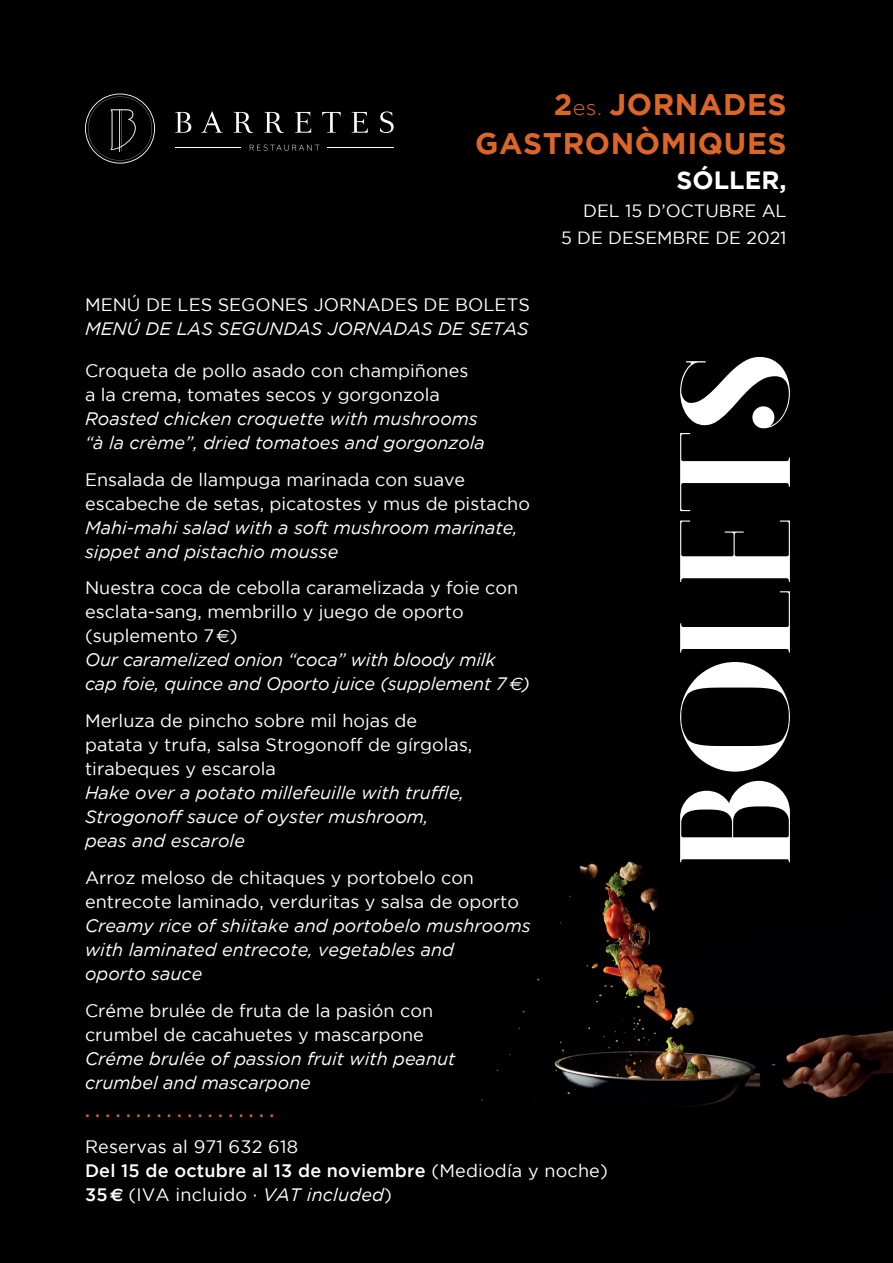
<style>
.page{position:relative;width:893px;height:1263px;background:#000001}
.page>*{position:absolute;margin:0;border:0;box-sizing:border-box;transform-origin:0 0}
.t1{font:700 29.85px/38.7px "Gotham";letter-spacing:.02em;color:#dc6627;text-align:right}
.t2{font:700 24.9px "Gotham";color:#fff}
.t3{font:18px/24px "Gotham";color:#fff}
.t4{font:italic 18px/24px "Gotham";color:#fff}
.t5{font:500 18px "Gotham";letter-spacing:.01em;color:#fff}
.t6{font:500 18px "Gotham";color:#dc6627}
.t7{font:17.7px/27.3px "Gotham";color:#fff;text-align:right}
.s1{font-weight:300;font-size:21.6px}
.s2{font-family:"Euro Sans"}
.s3{font-weight:400}
.s4{font-weight:500}
.s5{font-family:"Euro Sans";font-weight:700}
.s6{font-style:italic}
</style>
<div class="page">
<img style="left:481px;top:861px;width:412px;height:246px">
<svg style="left:680px;top:357px;width:110px;height:505px"></svg>
<svg style="left:250px;top:145px;width:70px;height:6px"></svg>
<svg style="left:175px;top:112px;width:16px;height:21px"></svg>
<svg style="left:201px;top:111px;width:22px;height:22px"></svg>
<svg style="left:234px;top:112px;width:19px;height:21px"></svg>
<svg style="left:264px;top:112px;width:20px;height:21px"></svg>
<svg style="left:295px;top:112px;width:16px;height:21px"></svg>
<svg style="left:322px;top:112px;width:19px;height:21px"></svg>
<svg style="left:352px;top:112px;width:16px;height:21px"></svg>
<svg style="left:380px;top:111px;width:14px;height:22px"></svg>
<hr style="left:327px;top:148px;width:67px;height:1px;background:#fff">
<hr style="left:175px;top:148px;width:66px;height:1px;background:#fff">
<svg style="left:85px;top:94px;width:70px;height:70px"></svg>
<h1 class="t1" style="left:475px;top:85px;width:313px">2<span class="s1">es.</span> JORNADES<br>GASTRONÒMIQUES</h1>
<h2 class="t2" style="left:677px;top:166px;width:111px">SÓLLER,</h2>
<p class="t7" style="left:561px;top:197px;width:227px">DEL 15 D’OCTUBRE AL<br>5 DE DESEMBRE DE 2021</p>
<p class="t3" style="left:85px;top:292px;width:446px">MENÚ DE LES SEGONES JORNADES DE BOLETS</p>
<p class="t4" style="left:85px;top:316px;width:445px">MENÚ DE LAS SEGUNDAS JORNADAS DE SETAS</p>
<p class="t3" style="left:85px;top:358px;width:385px">Croqueta de pollo asado con champiñones</p>
<p class="t3" style="left:85px;top:382px;width:356px">a la crema, tomates secos y gorgonzola</p>
<p class="t4" style="left:85px;top:406px;width:401px">Roasted chicken croquette with mushrooms “à la crème”, dried tomatoes and gorgonzola</p>
<p class="t3" style="left:85px;top:467px;width:382px">Ensalada de llampuga marinada con suave</p>
<p class="t3" style="left:85px;top:491px;width:446px">escabeche de setas, picatostes y mus de pistacho</p>
<p class="t4" style="left:85px;top:515px;width:434px">Mahi-mahi salad with a soft mushroom marinate, sippet and pistachio mousse</p>
<p class="t3" style="left:85px;top:576px;width:435px">Nuestra coca de cebolla caramelizada y foie con esclata-sang, membrillo y juego de oporto (suplemento 7<span class="s2">e</span>)</p>
<p class="t4" style="left:85px;top:648px;width:446px">Our caramelized onion “coca” with bloody milk cap foie, quince and Oporto juice (supplement 7<span class="s2">e</span>)</p>
<p class="t3" style="left:85px;top:708px;width:334px">Merluza de pincho sobre mil hojas de</p>
<p class="t3" style="left:85px;top:732px;width:389px">patata y trufa, salsa Strogonoff de gírgolas,</p>
<p class="t3" style="left:85px;top:756px;width:192px">tirabeques y escarola</p>
<p class="t4" style="left:85px;top:781px;width:381px">Hake over a potato millefeuille with truffle,<br>Strogonoff sauce of oyster mushroom, peas and escarole</p>
<p class="t3" style="left:85px;top:865px;width:390px">Arroz meloso de chitaques y portobelo con</p>
<p class="t3" style="left:85px;top:889px;width:436px">entrecote laminado, verduritas y salsa de oporto</p>
<p class="t4" style="left:85px;top:913px;width:447px">Creamy rice of shiitake and portobelo mushrooms with laminated entrecote, vegetables and<br>oporto sauce</p>
<p class="t3" style="left:85px;top:998px;width:350px">Créme brulée de fruta de la pasión con</p>
<p class="t3" style="left:85px;top:1022px;width:340px">crumbel de cacahuetes y mascarpone</p>
<p class="t4" style="left:85px;top:1046px;width:372px">Créme brulée of passion fruit with peanut</p>
<p class="t4" style="left:85px;top:1070px;width:227px">crumbel and mascarpone</p>
<p class="t6" style="left:85px;top:1100px;width:191px">. . . . . . . . . . . . . . . . . . .</p>
<p class="t3" style="left:85px;top:1135px;width:214px">Reservas al 971 632 618</p>
<p class="t5" style="left:85px;top:1161px;width:524px">Del 15 de octubre al 13 de noviembre <span class="s3">(Mediodía y noche)</span></p>
<p class="t3" style="left:85px;top:1183px;width:309px"><span class="s4">35</span><span class="s5">e</span> (IVA incluido · <span class="s6">VAT included</span>)</p>
</div>
